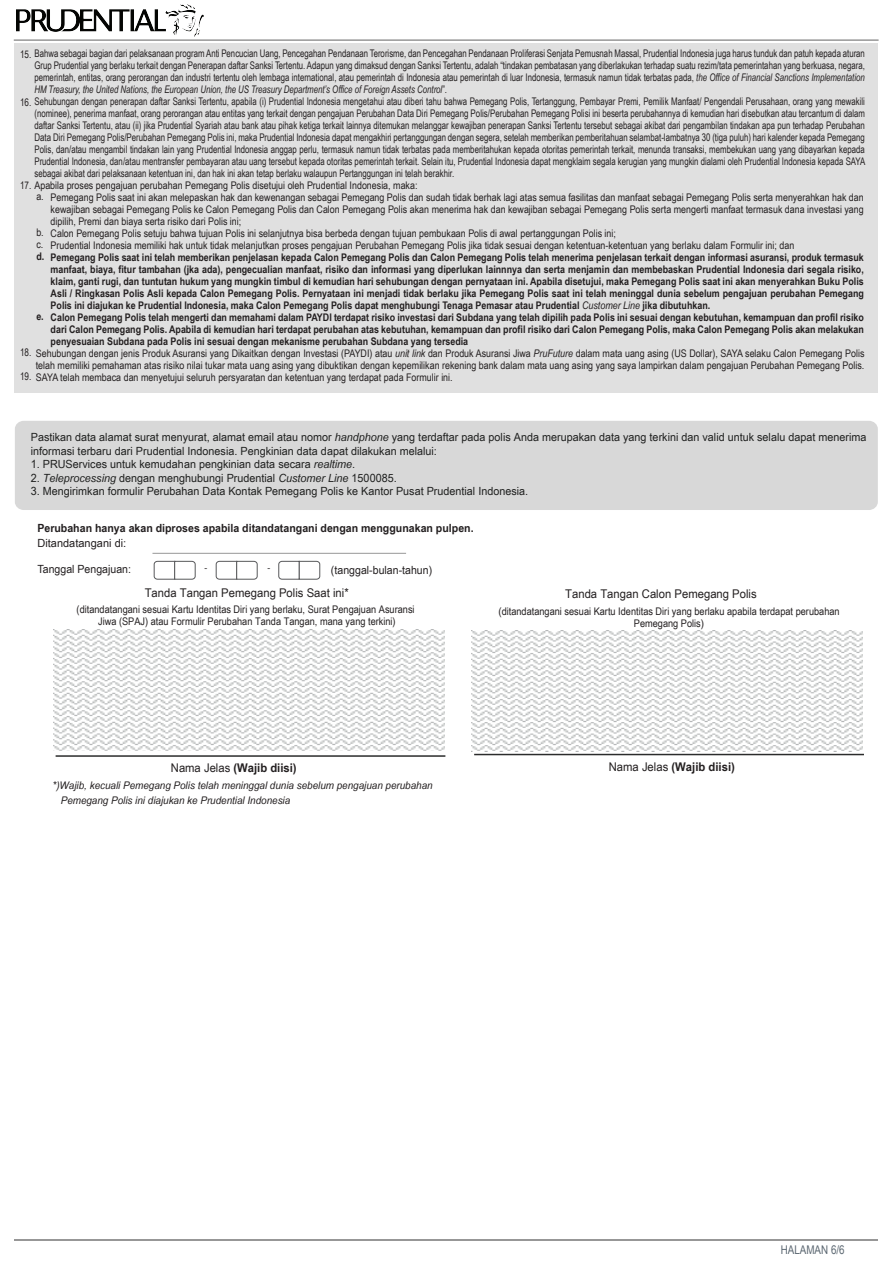
<style>
.page{position:relative;width:893px;height:1263px;background:#fff}
.page>*{position:absolute;margin:0;border:0;box-sizing:border-box;transform-origin:0 0}
.t1{font:12px "Arial Narrow";color:#231f20;scale:1.15 1}
.t2{font:700 12px "Arial Narrow";color:#231f20;scale:1.15 1}
.t3{font:700 12px "Arial Narrow";color:#231f20;scale:1.14 1}
.t4{font:12px "Arial Narrow";color:#5b6771}
.t5{font:11.25px/13.5px "Arial Narrow";color:#1f201f;scale:1.17 1}
.t6{font:700 11.25px "Arial Narrow";color:#231f20;scale:1.15 1}
.t7{font:11.25px "Arial Narrow";color:#231f20;scale:1.15 1}
.t8{font:11.25px "Arial Narrow";color:#231f20;scale:1.2 1}
.t9{font:10.5px/12px "Arial Narrow";color:#231f20;scale:.91 1}
.t10{font:700 10.5px/12px "Arial Narrow";color:#231f20;scale:1.04 1}
.t11{font:10.5px/12px "Arial Narrow";color:#231f20;scale:1.04 1}
.t12{font:10.5px/12px "Arial Narrow";color:#231f20;scale:.94 1}
.t13{font:10.5px/12px "Arial Narrow";color:#231f20;text-align:center;scale:1.07 1}
.t14{font:italic 10.5px/15px "Arial Narrow";color:#231f20;scale:1.14 1}
.t15{font:10.5px/12px "Arial Narrow";color:#231f20;text-align:center;scale:1.15 1}
.t16{font:9px "Arial Narrow";color:#231f20;scale:1.15 1}
.s1{font-style:italic}
.s2{font-weight:400;font-style:italic}
.s3{font-weight:400}
</style>
<div class="page">
<img style="left:16px;top:5px;width:187px;height:31px">
<hr style="left:15px;top:1240px;width:863px;height:1px;background:#979797">
<hr style="left:56px;top:755px;width:389px;height:2px;background:#2b2c2c">
<hr style="left:475px;top:754px;width:388px;height:1px;background:#2b2c2c">
<div style="left:15px;top:421px;width:863px;height:89px;background:#d8d8d8;border-radius:9px"></div>
<hr style="left:152px;top:553px;width:254px;height:1px;background:#979797">
<svg style="left:153px;top:561px;width:43px;height:19px"></svg>
<svg style="left:215px;top:561px;width:43px;height:19px"></svg>
<svg style="left:278px;top:561px;width:43px;height:19px"></svg>
<img style="left:53px;top:630px;width:392px;height:120px">
<img style="left:471px;top:630px;width:391px;height:121px">
<hr style="left:15px;top:39px;width:863px;height:2px;background:#979797">
<div style="left:14px;top:43px;width:864px;height:349px;background:#e0e0e0"></div>
<p class="t9" style="left:34px;top:47px;width:915px">Bahwa sebagai bagian dari pelaksanaan program Anti Pencucian Uang, Pencegahan Pendanaan Terorisme, dan Pencegahan Pendanaan Proliferasi Senjata Pemusnah Massal, Prudential Indonesia juga harus tunduk dan patuh kepada aturan Grup Prudential yang berlaku terkait dengan Penerapan daftar Sanksi Tertentu. Adapun yang dimaksud dengan Sanksi Tertentu, adalah “tindakan pembatasan yang diberlakukan terhadap suatu rezim/tata pemerintahan yang berkuasa, negara, pemerintah, entitas, orang perorangan dan industri tertentu oleh lembaga international, atau pemerintah di Indonesia atau pemerintah di luar Indonesia, termasuk namun tidak terbatas pada, <span class="s1">the Office of Financial Sanctions Implementation HM Treasury, the United Nations, the European Union, the US Treasury Department’s Office of Foreign Assets Control</span>”.<br>Sehubungan dengan penerapan daftar Sanksi Tertentu, apabila (i) Prudential Indonesia mengetahui atau diberi tahu bahwa Pemegang Polis, Tertanggung, Pembayar Premi, Pemilik Manfaat/ Pengendali Perusahaan, orang yang mewakili (nominee), penerima manfaat, orang perorangan atau entitas yang terkait dengan pengajuan Perubahan Data Diri Pemegang Polis/Perubahan Pemegang Polisi ini beserta perubahannya di kemudian hari disebutkan atau tercantum di dalam daftar Sanksi Tertentu, atau (ii) jika Prudential Syariah atau bank atau pihak ketiga terkait lainnya ditemukan melanggar kewajiban penerapan Sanksi Tertentu tersebut sebagai akibat dari pengambilan tindakan apa pun terhadap Perubahan Data Diri Pemegang Polis/Perubahan Pemegang Polis ini, maka Prudential Indonesia dapat mengakhiri pertanggungan dengan segera, setelah memberikan pemberitahuan selambat-lambatnya 30 (tiga puluh) hari kalender kepada Pemegang Polis, dan/atau mengambil tindakan lain yang Prudential Indonesia anggap perlu, termasuk namun tidak terbatas pada memberitahukan kepada otoritas pemerintah terkait, menunda transaksi, membekukan uang yang dibayarkan kepada Prudential Indonesia, dan/atau mentransfer pembayaran atau uang tersebut kepada otoritas pemerintah terkait. Selain itu, Prudential Indonesia dapat mengklaim segala kerugian yang mungkin dialami oleh Prudential Indonesia kepada SAYA sebagai akibat dari pelaksanaan ketentuan ini, dan hak ini akan tetap berlaku walaupun Pertanggungan ini telah berakhir.</p>
<p class="t12" style="left:36px;top:179px;width:407px;line-height:11.4px;text-indent:-16px">17. Apabila proses pengajuan perubahan Pemegang Polis disetujui oleh Prudential Indonesia, maka: a.</p>
<p class="t11" style="left:36px;top:226px;width:9px">b. c.</p>
<p class="t10" style="left:36px;top:250px;width:9px">d.</p>
<p class="t12" style="left:20px;top:48px;width:14px">15.</p>
<p class="t12" style="left:20px;top:96px;width:14px">16.</p>
<p class="t11" style="left:51px;top:191px;width:783px">Pemegang Polis saat ini akan melepaskan hak dan kewenangan sebagai Pemegang Polis dan sudah tidak berhak lagi atas semua fasilitas dan manfaat sebagai Pemegang Polis serta menyerahkan hak dan kewajiban sebagai Pemegang Polis ke Calon Pemegang Polis dan Calon Pemegang Polis akan menerima hak dan kewajiban sebagai Pemegang Polis serta mengerti manfaat termasuk dana investasi yang dipilih, Premi dan biaya serta risiko dari Polis ini;<br>Calon Pemegang Polis setuju bahwa tujuan Polis ini selanjutnya bisa berbeda dengan tujuan pembukaan Polis di awal pertanggungan Polis ini;<br>Prudential Indonesia memiliki hak untuk tidak melanjutkan proses pengajuan Perubahan Pemegang Polis jika tidak sesuai dengan ketentuan-ketentuan yang berlaku dalam Formulir ini; dan</p>
<p class="t10" style="left:51px;top:251px;width:783px">Pemegang Polis saat ini telah memberikan penjelasan kepada Calon Pemegang Polis dan Calon Pemegang Polis telah menerima penjelasan terkait dengan informasi asuransi, produk termasuk manfaat, biaya, fitur tambahan (jka ada), pengecualian manfaat, risiko dan informasi yang diperlukan lainnnya dan serta menjamin dan membebaskan Prudential Indonesia dari segala risiko, klaim, ganti rugi, dan tuntutan hukum yang mungkin timbul di kemudian hari sehubungan dengan pernyataan ini. Apabila disetujui, maka Pemegang Polis saat ini akan menyerahkan Buku Polis Asli / Ringkasan Polis Asli kepada Calon Pemegang Polis. Pernyataan ini menjadi tidak berlaku jika Pemegang Polis saat ini telah meninggal dunia sebelum pengajuan perubahan Pemegang Polis ini diajukan ke Prudential Indonesia, maka Calon Pemegang Polis dapat menghubungi Tenaga Pemasar atau Prudential <span class="s2">Customer Line</span> jika dibutuhkan.<br>Calon Pemegang Polis telah mengerti dan memahami dalam PAYDI terdapat risiko investasi dari Subdana yang telah dipilih pada Polis ini sesuai dengan kebutuhan, kemampuan dan profil risiko dari Calon Pemegang Polis. Apabila di kemudian hari terdapat perubahan atas kebutuhan, kemampuan dan profil risiko dari Calon Pemegang Polis, maka Calon Pemegang Polis akan melakukan penyesuaian Subdana pada Polis ini sesuai dengan mekanisme perubahan Subdana yang tersedia</p>
<p class="t10" style="left:36px;top:310px;width:9px">e.</p>
<p class="t12" style="left:36px;top:347px;width:883px;text-align:justify;text-indent:-16px">18. Sehubungan dengan jenis Produk Asuransi yang Dikaitkan dengan Investasi (PAYDI) atau <span class="s1">unit link</span> dan Produk Asuransi Jiwa <span class="s1">PruFuture</span> dalam mata uang asing (US Dollar), SAYA selaku Calon Pemegang Polis telah memiliki pemahaman atas risiko nilai tukar mata uang asing yang dibuktikan dengan kepemilikan rekening bank dalam mata uang asing yang saya lampirkan dalam pengajuan Perubahan Pemegang Polis.<br>SAYA telah membaca dan menyetujui seluruh persyaratan dan ketentuan yang terdapat pada Formulir ini.</p>
<p class="t12" style="left:20px;top:370px;width:14px">19.</p>
<p class="t5" style="left:31px;top:430px;width:716px">Pastikan data alamat surat menyurat, alamat email atau nomor <span class="s1">handphone</span> yang terdaftar pada polis Anda merupakan data yang terkini dan valid untuk selalu dapat menerima informasi terbaru dari Prudential Indonesia. Pengkinian data dapat dilakukan melalui:</p>
<p class="t5" style="left:31px;top:457px;width:279px">1. PRUServices untuk kemudahan pengkinian data secara <span class="s1">realtime</span>.</p>
<p class="t5" style="left:31px;top:471px;width:314px">2. <span class="s1">Teleprocessing</span> dengan menghubungi Prudential <span class="s1">Customer Line</span> 1500085.</p>
<p class="t5" style="left:31px;top:484px;width:427px">3. Mengirimkan formulir Perubahan Data Kontak Pemegang Polis ke Kantor Pusat Prudential Indonesia.</p>
<p class="t6" style="left:37px;top:520px;width:381px">Perubahan hanya akan diproses apabila ditandatangani dengan menggunakan pulpen.</p>
<p class="t8" style="left:37px;top:535px;width:76px">Ditandatangani di:</p>
<p class="t1" style="left:145px;top:584px;width:179px">Tanda Tangan Pemegang Polis Saat ini*</p>
<p class="t1" style="left:565px;top:585px;width:168px">Tanda Tangan Calon Pemegang Polis</p>
<p class="t13" style="left:77px;top:603px;width:317px">(ditandatangani sesuai Kartu Identitas Diri yang berlaku, Surat Pengajuan Asuransi<br>Jiwa (SPAJ) atau Formulir Perubahan Tanda Tangan, mana yang terkini)</p>
<p class="t15" style="left:498px;top:605px;width:298px">(ditandatangani sesuai Kartu Identitas Diri yang berlaku apabila terdapat perubahan<br>Pemegang Polis)</p>
<p class="t7" style="left:38px;top:561px;width:83px">Tanggal Pengajuan:</p>
<p class="t16" style="left:204px;top:561px;width:4px">-</p>
<p class="t16" style="left:268px;top:562px;width:4px">-</p>
<p class="t7" style="left:331px;top:562px;width:90px">(tanggal-bulan-tahun)</p>
<p class="t3" style="left:171px;top:759px;width:112px"><span class="s3">Nama Jelas</span> (Wajib diisi)</p>
<p class="t14" style="left:61px;top:778px;width:328px;text-indent:-8px">*)Wajib, kecuali Pemegang Polis telah meninggal dunia sebelum pengajuan perubahan<br>Pemegang Polis ini diajukan ke Prudential Indonesia</p>
<p class="t2" style="left:609px;top:758px;width:111px"><span class="s3">Nama Jelas</span> (Wajib diisi)</p>
<p class="t4" style="left:781px;top:1241px;width:65px">HALAMAN 6/6</p>
</div>
